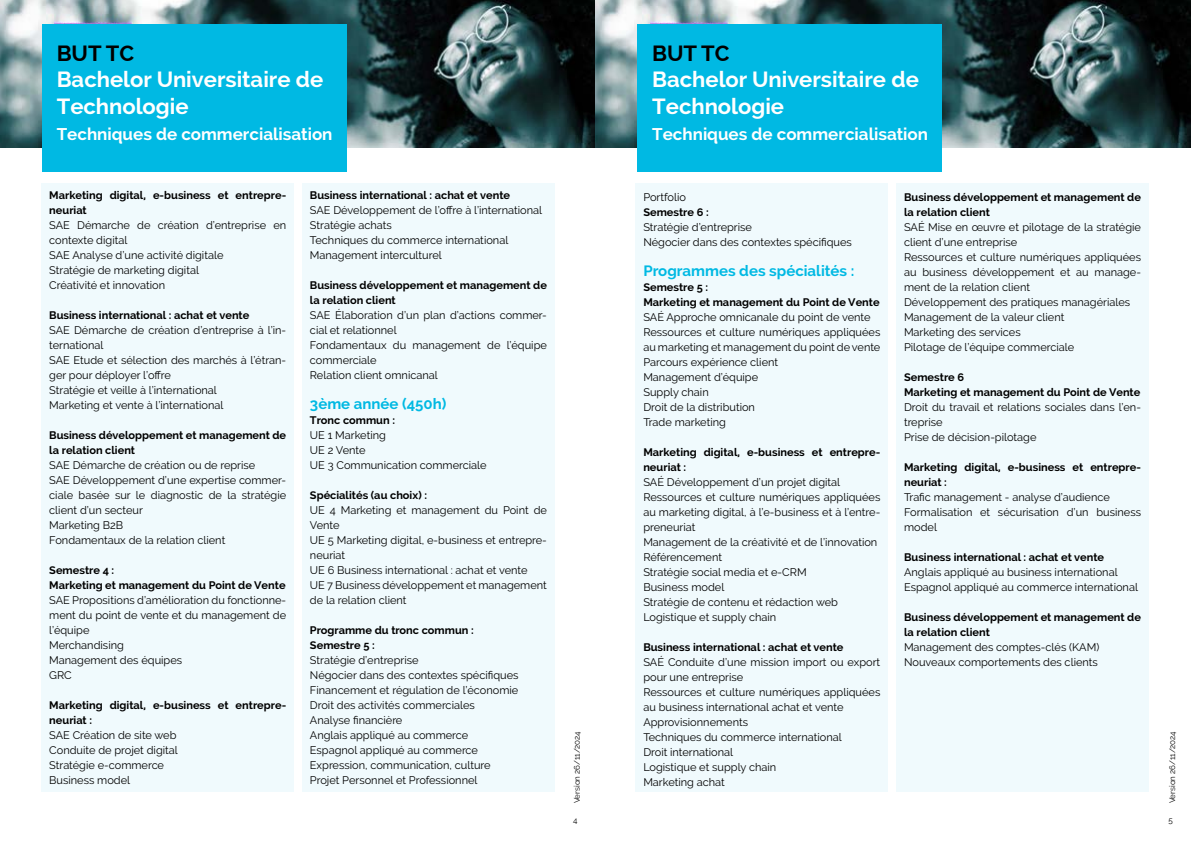
<style>
.page{position:relative;width:1191px;height:842px;background:#fff}
.page>*{position:absolute;margin:0;border:0;box-sizing:border-box;transform-origin:0 0}
.t1{font:700 22px/26.4px "Raleway";color:#fff}
.t2{font:700 22px "Raleway";color:#000}
.t3{font:700 17px "Raleway";color:#fff}
.t4{font:700 15px "Raleway";color:#00b9e3}
.t5{font:11px/15px "Raleway";color:#000}
.t6{font:700 11px/15px "Raleway";color:#000}
.t7{font:8px "Raleway";color:#000}
</style>
<div class="page">
<img style="left:0;top:0;width:1191px;height:147px">
<div style="left:42px;top:24px;width:305px;height:147px;background:#00b9e3"></div>
<div style="left:637px;top:24px;width:305px;height:147px;background:#00b9e3"></div>
<div style="left:302px;top:183px;width:252px;height:608px;background:#f0fafd"></div>
<div style="left:636px;top:183px;width:252px;height:608px;background:#f0fafd"></div>
<div style="left:896px;top:183px;width:252px;height:608px;background:#f0fafd"></div>
<div style="left:42px;top:183px;width:252px;height:608px;background:#f0fafd"></div>
<h1 class="t2" style="left:57px;top:41px;width:79px">BUT TC</h1>
<h1 class="t1" style="left:57px;top:67px;width:268px">Bachelor Universitaire de<br>Technologie</h1>
<h2 class="t3" style="left:57px;top:125px;width:277px">Techniques de commercialisation</h2>
<p class="t6" style="left:49px;top:188px;width:238px">Marketing digital, e-business et entrepre&shy;neuriat</p>
<p class="t5" style="left:49px;top:218px;width:238px">SAE Démarche de création d’entreprise en contexte digital<br>SAE Analyse d’une activité digitale<br>Stratégie de marketing digital<br>Créativité et innovation</p>
<p class="t6" style="left:49px;top:308px;width:202px">Business international : achat et vente</p>
<p class="t5" style="left:49px;top:323px;width:238px">SAE Démarche de création d’entreprise à l’in&shy;ternational<br>SAE Etude et sélection des marchés à l’étran&shy;ger pour déployer l’offre<br>Stratégie et veille à l’international<br>Marketing et vente à l’international</p>
<p class="t6" style="left:49px;top:428px;width:238px">Business développement et management de la relation client</p>
<p class="t5" style="left:49px;top:458px;width:238px">SAE Démarche de création ou de reprise<br>SAE Développement d’une expertise commer&shy;ciale basée sur le diagnostic de la stratégie client d’un secteur<br>Marketing B2B<br>Fondamentaux de la relation client</p>
<p class="t6" style="left:49px;top:563px;width:238px">Semestre 4 :<br>Marketing et management du Point de Vente</p>
<p class="t5" style="left:49px;top:593px;width:238px">SAE Propositions d’amélioration du fonctionne&shy;ment du point de vente et du management de l’équipe<br>Merchandising<br>Management des équipes<br>GRC</p>
<p class="t6" style="left:49px;top:698px;width:238px">Marketing digital, e-business et entrepre&shy;neuriat :</p>
<p class="t5" style="left:49px;top:728px;width:130px">SAE Création de site web<br>Conduite de projet digital<br>Stratégie e-commerce<br>Business model</p>
<p class="t6" style="left:310px;top:188px;width:202px">Business international : achat et vente</p>
<p class="t5" style="left:310px;top:203px;width:234px">SAE Développement de l’offre à l’international Stratégie achats<br>Techniques du commerce international Management interculturel</p>
<p class="t6" style="left:310px;top:278px;width:238px">Business développement et management de la relation client</p>
<p class="t5" style="left:310px;top:308px;width:238px">SAE Élaboration d’un plan d’actions commer&shy;cial et relationnel<br>Fondamentaux du management de l’équipe commerciale<br>Relation client omnicanal</p>
<h3 class="t4" style="left:310px;top:395px;width:138px">3ème année (450h)</h3>
<p class="t6" style="left:310px;top:413px;width:87px">Tronc commun :</p>
<p class="t5" style="left:310px;top:428px;width:178px">UE 1 Marketing<br>UE 2 Vente<br>UE 3 Communication commerciale</p>
<p class="t6" style="left:310px;top:488px;width:119px">Spécialités (au choix) :</p>
<p class="t5" style="left:310px;top:503px;width:238px">UE 4 Marketing et management du Point de<br>Vente<br>UE 5 Marketing digital, e-business et entrepre&shy;neuriat<br>UE 6 Business international : achat et vente<br>UE 7 Business développement et management de la relation client</p>
<p class="t6" style="left:310px;top:623px;width:165px">Programme du tronc commun :<br>Semestre 5 :</p>
<p class="t5" style="left:310px;top:653px;width:210px">Stratégie d’entreprise<br>Négocier dans des contextes spécifiques<br>Financement et régulation de l’économie<br>Droit des activités commerciales<br>Analyse financière<br>Anglais appliqué au commerce<br>Espagnol appliqué au commerce<br>Expression, communication, culture<br>Projet Personnel et Professionnel</p>
<p class="t7" style="left:572px;top:803px;width:74px;rotate:-90deg">Version 26/11/2024</p>
<p class="t7" style="left:573px;top:815px;width:6px">4</p>
<h1 class="t2" style="left:652px;top:41px;width:79px">BUT TC</h1>
<h1 class="t1" style="left:652px;top:67px;width:268px">Bachelor Universitaire de<br>Technologie</h1>
<h2 class="t3" style="left:652px;top:125px;width:277px">Techniques de commercialisation</h2>
<p class="t5" style="left:643px;top:189px;width:44px">Portfolio</p>
<p class="t6" style="left:643px;top:204px;width:67px">Semestre 6 :</p>
<p class="t5" style="left:643px;top:219px;width:210px">Stratégie d’entreprise<br>Négocier dans des contextes spécifiques</p>
<h3 class="t4" style="left:643px;top:262px;width:213px">Programmes des spécialités :</h3>
<p class="t6" style="left:643px;top:279px;width:238px">Semestre 5 :<br>Marketing et management du Point de Vente</p>
<p class="t5" style="left:643px;top:309px;width:238px">SAÉ Approche omnicanale du point de vente<br>Ressources et culture numériques appliquées au marketing et management du point de vente<br>Parcours expérience client<br>Management d’équipe<br>Supply chain<br>Droit de la distribution<br>Trade marketing</p>
<p class="t6" style="left:643px;top:444px;width:238px">Marketing digital, e-business et entrepre&shy;neuriat :</p>
<p class="t5" style="left:643px;top:474px;width:238px">SAÉ Développement d’un projet digital<br>Ressources et culture numériques appliquées au marketing digital, à l’e-business et à l’entre&shy;preneuriat<br>Management de la créativité et de l’innovation<br>Référencement<br>Stratégie social media et e-CRM<br>Business model<br>Stratégie de contenu et rédaction web<br>Logistique et supply chain</p>
<p class="t6" style="left:643px;top:639px;width:202px">Business international : achat et vente</p>
<p class="t5" style="left:643px;top:654px;width:238px">SAÉ Conduite d’une mission import ou export pour une entreprise<br>Ressources et culture numériques appliquées au business international achat et vente<br>Approvisionnements<br>Techniques du commerce international<br>Droit international<br>Logistique et supply chain<br>Marketing achat</p>
<p class="t6" style="left:904px;top:189px;width:238px">Business développement et management de la relation client</p>
<p class="t5" style="left:904px;top:219px;width:238px">SAÉ Mise en œuvre et pilotage de la stratégie client d’une entreprise<br>Ressources et culture numériques appliquées au business développement et au manage&shy;ment de la relation client<br>Développement des pratiques managériales Management de la valeur client<br>Marketing des services<br>Pilotage de l’équipe commerciale</p>
<p class="t6" style="left:904px;top:369px;width:238px">Semestre 6<br>Marketing et management du Point de Vente</p>
<p class="t5" style="left:904px;top:399px;width:238px">Droit du travail et relations sociales dans l’en&shy;treprise<br>Prise de décision-pilotage</p>
<p class="t6" style="left:904px;top:459px;width:238px">Marketing digital, e-business et entrepre&shy;neuriat :</p>
<p class="t5" style="left:904px;top:489px;width:238px">Trafic management - analyse d’audience<br>Formalisation et sécurisation d’un business model</p>
<p class="t6" style="left:904px;top:549px;width:202px">Business international : achat et vente</p>
<p class="t5" style="left:904px;top:564px;width:235px">Anglais appliqué au business international<br>Espagnol appliqué au commerce international</p>
<p class="t6" style="left:904px;top:609px;width:238px">Business développement et management de la relation client</p>
<p class="t5" style="left:904px;top:639px;width:197px">Management des comptes-clés (KAM)<br>Nouveaux comportements des clients</p>
<p class="t7" style="left:1167px;top:803px;width:74px;rotate:-90deg">Version 26/11/2024</p>
<p class="t7" style="left:1168px;top:815px;width:6px">5</p>
</div>
